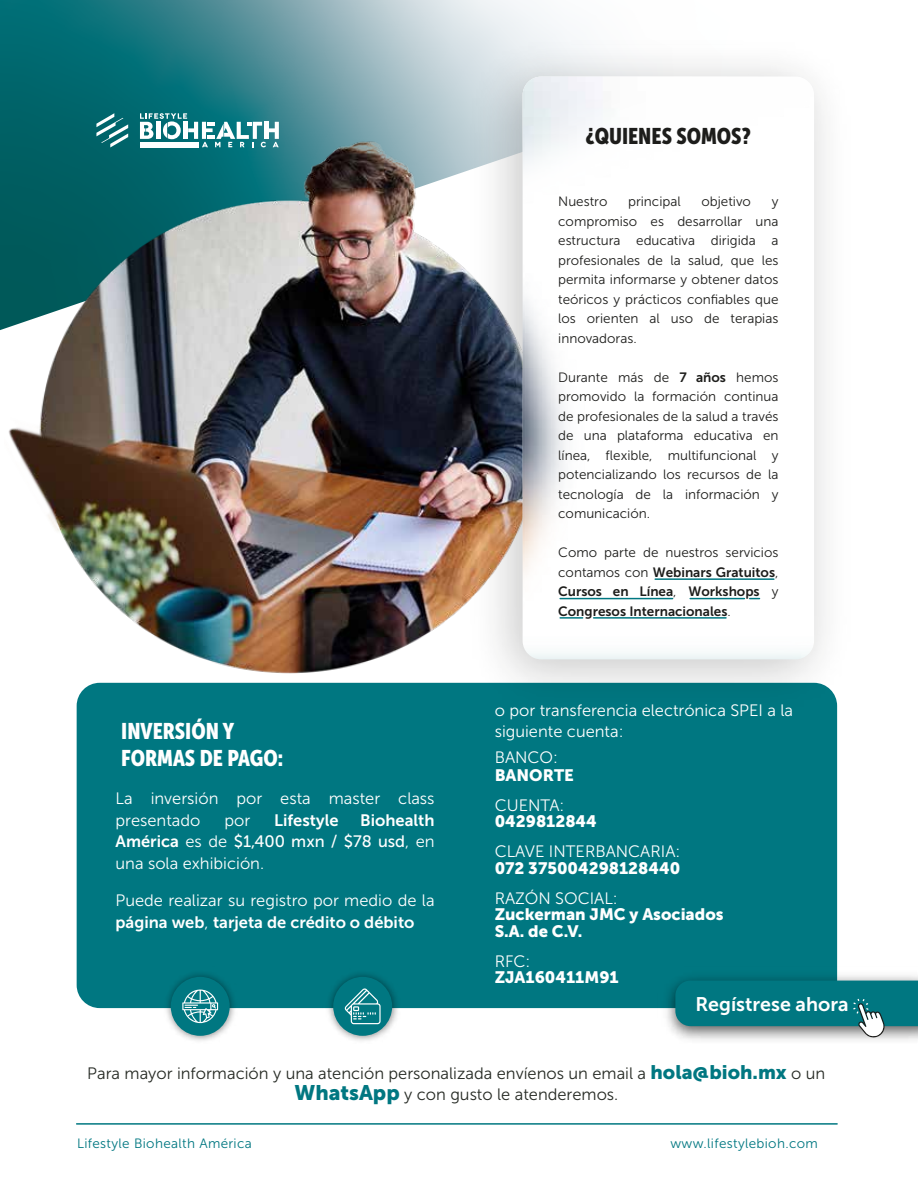
<style>
.page{position:relative;width:918px;height:1188px;background:#fff}
.page>*{position:absolute;margin:0;border:0;box-sizing:border-box;transform-origin:0 0}
.t1{font:22.5px/27px "Museo Sans Cond 900";color:#fff}
.t2{font:22.5px "Museo Sans Cond 900";color:#1d1d1b}
.t3{font:19.65px "Museo Sans 700";color:#fff}
.t4{font:16.5px/21.8px "Museo Sans 300";color:#fff}
.t5{font:16.5px/21.8px "Museo Sans 300";color:#262a24;text-align:center}
.t6{font:16.5px/16.5px "Museo Sans 900";color:#fff}
.t7{font:16.5px "Museo Sans 700";color:#fff}
.t8{font:16.5px "Museo Sans 500";color:#fff}
.t9{font:13.5px/19.5px "Museo Sans 300";color:#1d1d1b;text-align:justify}
.t10{font:13.5px/19.5px "Museo Sans 700";color:#1d1d1b;text-align:justify}
.t11{font:13.5px "Museo Sans 300";letter-spacing:.025em;color:#007781}
.s1{font-family:"Museo Sans 700"}
.s2{font-family:"Museo Sans 300"}
.s3{font-family:"Museo Sans 900";font-size:19.5px;color:#007781}
.s4{font-family:"Museo Sans 900";font-size:21px;color:#007781}
</style>
<div class="page">
<svg style="left:0;top:0;width:542px;height:330px;background:#4c9098"></svg>
<svg style="left:96px;top:113px;width:32px;height:24px"></svg>
<svg style="left:140px;top:113px;width:139px;height:24px"></svg>
<div style="left:77px;top:683px;width:760px;height:325px;background:#007781;border-radius:23px"></div>
<hr style="left:77px;top:1123px;width:760px;height:2px;background:#007781">
<img style="left:657px;top:967px;width:261px;height:73px">
<svg style="left:675px;top:981px;width:243px;height:57px"></svg>
<img style="left:160px;top:974px;width:81px;height:67px">
<div style="left:171px;top:977px;width:59px;height:59px;background:#007781;border-radius:50%"></div>
<img style="left:323px;top:974px;width:80px;height:67px">
<div style="left:333px;top:977px;width:59px;height:59px;background:#007781;border-radius:50%"></div>
<svg style="left:345px;top:988px;width:36px;height:36px"></svg>
<svg style="left:182px;top:989px;width:36px;height:34px"></svg>
<img style="left:4px;top:137px;width:446px;height:537px">
<img style="left:450px;top:21px;width:388px;height:711px">
<img style="left:523px;top:77px;width:291px;height:582px">
<hr style="left:655px;top:578px;width:119px;height:2px;background:#007781">
<hr style="left:690px;top:598px;width:54px;height:1px;background:#007781">
<hr style="left:560px;top:598px;width:113px;height:1px;background:#007781">
<hr style="left:594px;top:617px;width:132px;height:2px;background:#007781">
<hr style="left:560px;top:617px;width:23px;height:2px;background:#007781">
<h1 class="t2" style="left:585px;top:123px;width:167px">¿QUIENES SOMOS?</h1>
<h1 class="t1" style="left:121px;top:718px;width:164px">INVERSIÓN Y<br>FORMAS DE PAGO:</h1>
<p class="t4" style="left:116px;top:787px;width:321px">La inversión por esta master class presentado</p>
<p class="t4" style="left:224px;top:809px;width:27px">por</p>
<p class="t7" style="left:274px;top:811px;width:66px">Lifestyle</p>
<p class="t7" style="left:360px;top:811px;width:76px">Biohealth</p>
<p class="t8" style="left:116px;top:833px;width:321px"><span class="s1">América</span> <span class="s2">es de</span> $1,400 mxn / $78 usd<span class="s2">, en</span></p>
<p class="t4" style="left:116px;top:853px;width:150px">una sola exhibición.</p>
<p class="t4" style="left:116px;top:889px;width:321px">Puede realizar su registro por medio de la</p>
<p class="t7" style="left:116px;top:913px;width:300px">página web<span class="s2">,</span> tarjeta de crédito o débito</p>
<p class="t9" style="left:558px;top:192px;width:51px">Nuestro</p>
<p class="t9" style="left:628px;top:192px;width:54px">principal</p>
<p class="t9" style="left:702px;top:192px;width:51px">objetivo</p>
<p class="t9" style="left:558px;top:192px;width:222px;text-indent:214px">y compromiso es desarrollar una estructura educativa dirigida a profesionales de la salud, que les permita informarse y obtener datos teóricos y prácticos confiables que los orienten al uso de terapias innovadoras.</p>
<p class="t9" style="left:558px;top:368px;width:222px">Durante más de <span class="s1">7 años</span> hemos promovido la formación continua de profesionales de la salud a través de una plataforma educativa en línea, flexible, multifuncional y potencializando los recursos de la tecnología de la información y comunicación.</p>
<p class="t9" style="left:558px;top:543px;width:222px">Como parte de nuestros servicios</p>
<p class="t10" style="left:558px;top:562px;width:222px"><span class="s2">contamos con</span> Webinars Gratuitos<span class="s2">, </span>Cursos en Línea<span class="s2">,</span> Workshops <span class="s2">y </span>Congresos Internacionales<span class="s2">.</span></p>
<p class="t4" style="left:495px;top:699px;width:300px">o por transferencia electrónica SPEI a la siguiente cuenta:</p>
<p class="t4" style="left:495px;top:746px;width:65px">BANCO:</p>
<p class="t6" style="left:495px;top:767px;width:81px">BANORTE</p>
<p class="t4" style="left:495px;top:794px;width:71px">CUENTA:</p>
<p class="t6" style="left:495px;top:813px;width:104px">0429812844</p>
<p class="t4" style="left:495px;top:841px;width:187px">CLAVE INTERBANCARIA:</p>
<p class="t6" style="left:495px;top:860px;width:187px">072 375004298128440</p>
<p class="t4" style="left:495px;top:887px;width:125px">RAZÓN SOCIAL:</p>
<p class="t6" style="left:495px;top:906px;width:230px">Zuckerman JMC y Asociados<br>S.A. de C.V.</p>
<p class="t4" style="left:495px;top:950px;width:37px">RFC:</p>
<p class="t6" style="left:495px;top:969px;width:126px">ZJA160411M91</p>
<h2 class="t3" style="left:696px;top:993px;width:155px">Regístrese ahora</h2>
<p class="t5" style="left:87px;top:1062px;width:740px">Para mayor información y una atención personalizada envíenos un email a <span class="s3">hola@bioh.mx</span> o un<br><span class="s4">WhatsApp</span> y con gusto le atenderemos.</p>
<p class="t11" style="left:77px;top:1136px;width:176px">Lifestyle Biohealth América</p>
<p class="t11" style="left:670px;top:1136px;width:149px">www.lifestylebioh.com</p>
</div>
